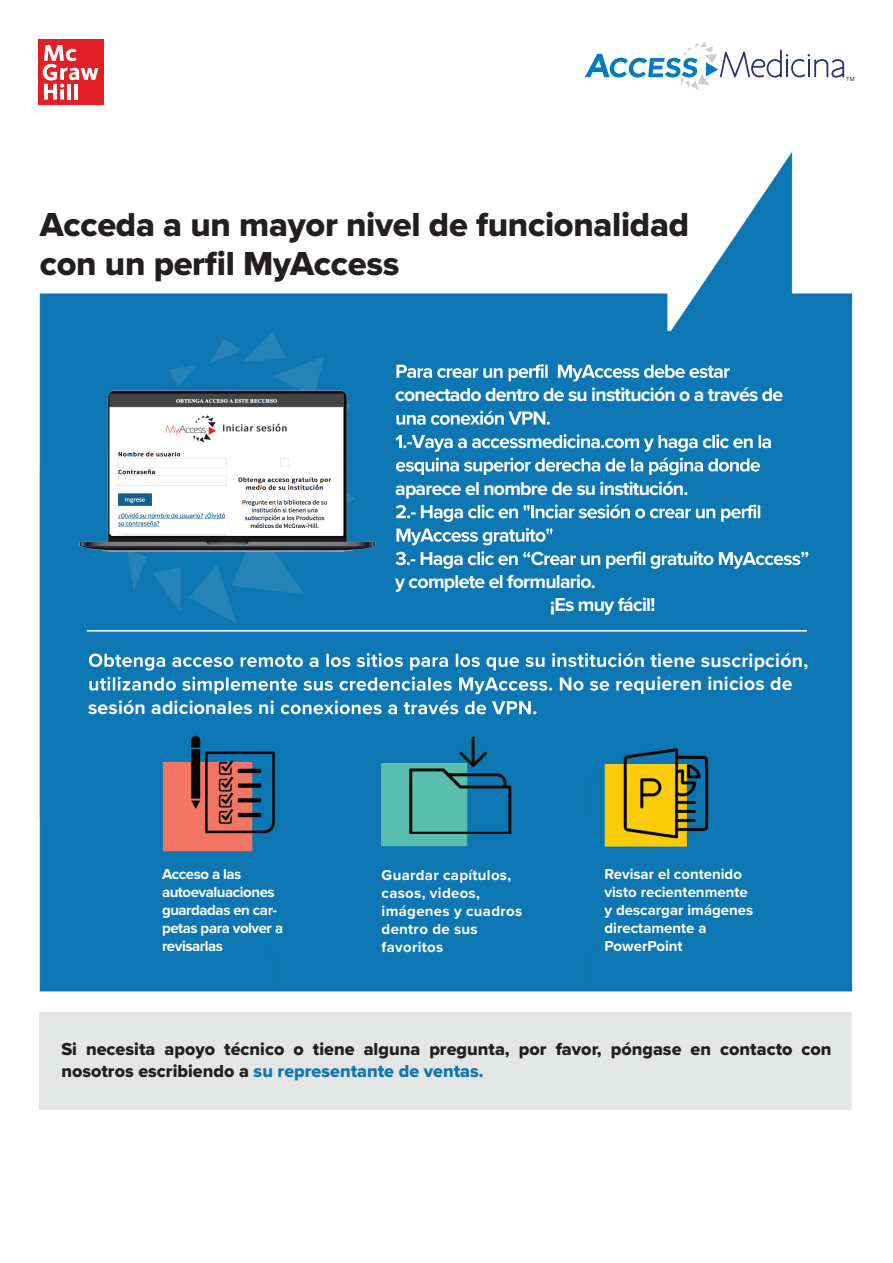
<style>
.page{position:relative;width:893px;height:1263px;background:#fff}
.page>*{position:absolute;margin:0;border:0;box-sizing:border-box;transform-origin:0 0}
.t1{font:34.5px/39px "Proxima Nova Extrabld";letter-spacing:-.01em;color:#231f20}
.t2{font:700 19.5px/22.5px "Proxima Nova";letter-spacing:-.04em;color:#fff}
.t3{font:700 19.5px/23.7px "Proxima Nova";letter-spacing:.01em;color:#fff;text-align:center}
.t4{font:18px/22.5px "Proxima Nova Extrabld";color:#231f20}
.t5{font:700 15px/18px "Proxima Nova";color:#fff}
.t6{font:700 15px/18px "Proxima Nova";letter-spacing:-.03em;color:#fff}
.t7{font:700 15px/18px "Proxima Nova";letter-spacing:.02em;color:#fff}
.s1{color:#0d77b3}
</style>
<div class="page">
<img style="left:40px;top:152px;width:813px;height:958px">
<svg style="left:396px;top:364px;width:334px;height:18px"></svg>
<svg style="left:396px;top:411px;width:154px;height:14px"></svg>
<svg style="left:395px;top:434px;width:376px;height:18px"></svg>
<svg style="left:396px;top:458px;width:364px;height:17px"></svg>
<svg style="left:396px;top:504px;width:364px;height:18px"></svg>
<svg style="left:396px;top:528px;width:156px;height:17px"></svg>
<svg style="left:396px;top:551px;width:412px;height:18px"></svg>
<svg style="left:89px;top:653px;width:203px;height:18px"></svg>
<svg style="left:326px;top:653px;width:307px;height:17px"></svg>
<svg style="left:89px;top:677px;width:554px;height:17px"></svg>
<svg style="left:281px;top:700px;width:177px;height:14px"></svg>
<svg style="left:465px;top:701px;width:71px;height:13px"></svg>
<img style="left:40px;top:277px;width:338px;height:365px">
<img style="left:74px;top:296px;width:306px;height:300px">
<hr style="left:87px;top:630px;width:720px;height:1px;background:#fff">
<div style="left:39px;top:40px;width:65px;height:65px;background:#e31f25"></div>
<svg style="left:43px;top:45px;width:55px;height:55px"></svg>
<svg style="left:585px;top:42px;width:269px;height:48px"></svg>
<h1 class="t1" style="left:40px;top:204px;width:651px">Acceda a un mayor nivel de funcionalidad con un perfil MyAccess</h1>
<p class="t2" style="left:395px;top:383px;width:390px">conectado dentro de su institución o a través de</p>
<p class="t2" style="left:402px;top:430px;width:6px">.</p>
<p class="t2" style="left:395px;top:477px;width:295px">aparece el nombre de su institución.</p>
<p class="t2" style="left:550px;top:570px;width:107px;text-indent:-155px">y complete el formulario.<br>¡Es muy fácil!</p>
<p class="t3" style="left:88px;top:695px;width:188px">sesión adicionales ni</p>
<p class="t2" style="left:293px;top:649px;width:29px">o a</p>
<p class="t3" style="left:634px;top:648px;width:176px">n tiene suscripción, uieren inicios de</p>
<p class="t6" style="left:162px;top:864px;width:123px">Acceso a las autoevaluaciones guardadas en car&shy;petas para volver a revisarlas</p>
<p class="t7" style="left:382px;top:865px;width:142px">Guardar capítulos, casos, videos, imágenes y cuadros dentro de sus favoritos</p>
<p class="t5" style="left:604px;top:864px;width:150px">Revisar el contenido visto recientenmente y descargar imágenes directamente a<br>PowerPoint</p>
<p class="t4" style="left:61px;top:1037px;width:772px">Si necesita apoyo técnico o tiene alguna pregunta, por favor, póngase en contacto con nosotros escribiendo a <span class="s1">su representante de ventas.</span></p>
</div>
